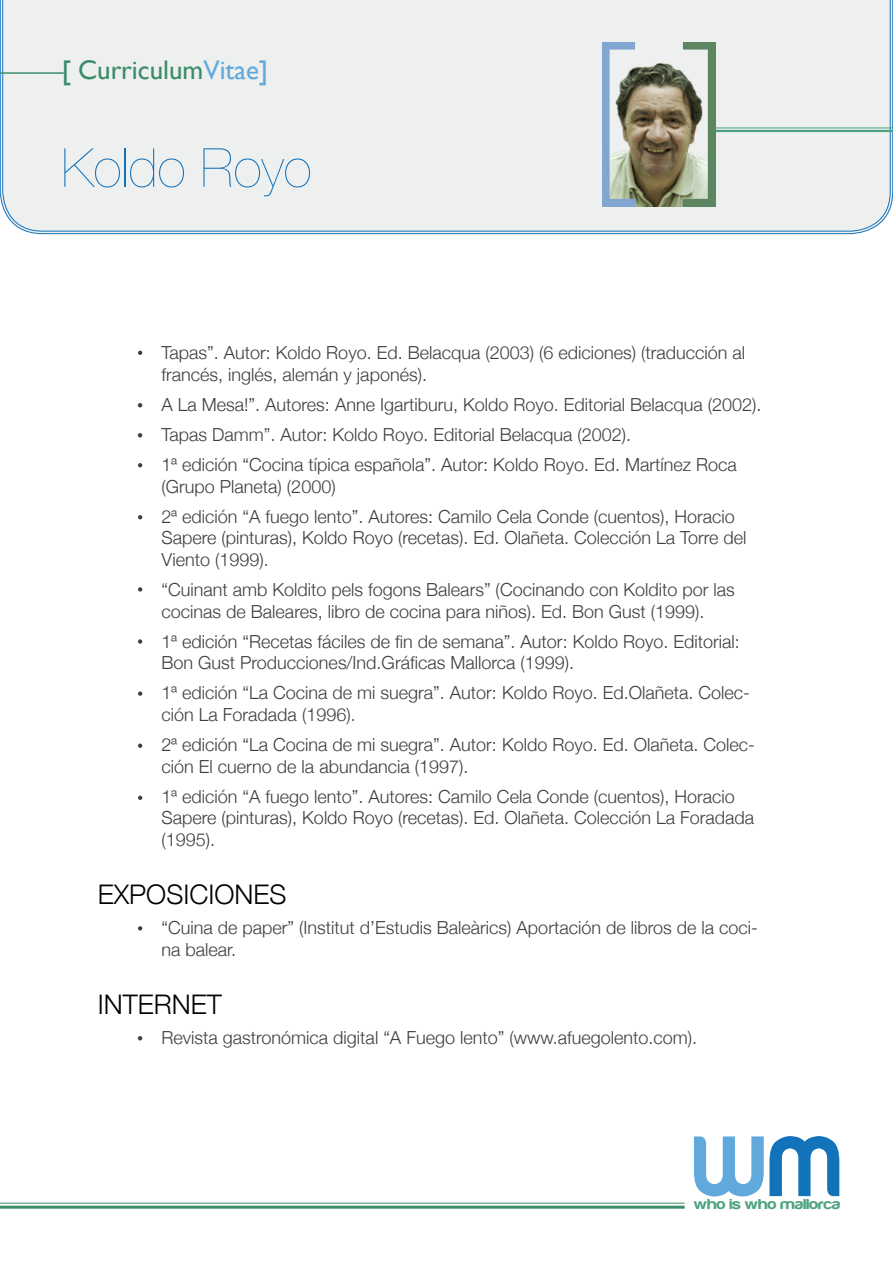
<style>
.page{position:relative;width:893px;height:1263px;background:#fff}
.page>*{position:absolute;margin:0;border:0;box-sizing:border-box;transform-origin:0 0}
.t1{font:112.95px "Harabara";color:#1272ba;scale:.8 1}
.t2{font:112.95px "Harabara";color:#61a9dd;scale:.8 1}
.titulo{font:200 54px "Helvetica Neue";color:#1272ba}
.Seccion_C_V{font:300 27px "Helvetica Neue";color:#000}
.t3{font:27px "Gill Sans";color:#3b8c69}
.entradas_de_curricul{font:300 18px/21.6px "Helvetica Neue";color:#3e3e3f}
.t4{font:15px "Harabara";color:#4da37f;scale:1.21 1}
.s1{color:#61a9db}
.s2{font-family:"Futura BT";font-size:15px}
</style>
<div class="page">
<div style="left:2px;top:0;width:889px;height:232px;background:#eef0f0"></div>
<hr style="left:0;top:72px;width:64px;height:2px;background:#3b8c69">
<hr style="left:0;top:1206px;width:685px;height:3px;background:#3b8c69">
<hr style="left:0;top:1203px;width:685px;height:1px;background:#3b8c69">
<svg style="left:138px;top:463px;width:4px;height:4px"></svg>
<svg style="left:138px;top:351px;width:4px;height:4px"></svg>
<svg style="left:138px;top:515px;width:4px;height:4px"></svg>
<svg style="left:138px;top:587px;width:4px;height:5px"></svg>
<svg style="left:138px;top:691px;width:4px;height:5px"></svg>
<svg style="left:138px;top:796px;width:4px;height:4px"></svg>
<svg style="left:138px;top:639px;width:4px;height:5px"></svg>
<svg style="left:138px;top:743px;width:4px;height:5px"></svg>
<svg style="left:138px;top:926px;width:4px;height:4px"></svg>
<hr style="left:713px;top:128px;width:180px;height:1px;background:#4da37f">
<hr style="left:713px;top:130px;width:180px;height:2px;background:#4da37f">
<img style="left:602px;top:42px;width:113px;height:164px">
<h3 class="t3" style="left:62px;top:54px;width:208px">[ Curriculum<span class="s1">Vitae]</span></h3>
<p class="titulo" style="left:61px;top:137px;width:252px">Koldo Royo</p>
<p class="entradas_de_curricul" style="left:162px;top:341px;width:585px">Tapas”. Autor: Koldo Royo. Ed. Belacqua (2003) (6 ediciones) (traducción al francés, inglés, alemán y japonés).</p>
<p class="entradas_de_curricul" style="left:136px;top:393px;width:627px"><span class="s2">•</span> A La Mesa!”. Autores: Anne Igartiburu, Koldo Royo. Editorial Belacqua (2002).</p>
<p class="entradas_de_curricul" style="left:136px;top:423px;width:497px"><span class="s2">•</span> Tapas Damm”. Autor: Koldo Royo. Editorial Belacqua (2002).</p>
<p class="entradas_de_curricul" style="left:162px;top:453px;width:577px">1ª edición “Cocina típica española”. Autor: Koldo Royo. Ed. Martínez Roca (Grupo Planeta) (2000)</p>
<p class="entradas_de_curricul" style="left:162px;top:505px;width:586px">2ª edición “A fuego lento”. Autores: Camilo Cela Conde (cuentos), Horacio<br>Sapere (pinturas), Koldo Royo (recetas). Ed. Olañeta. Colección La Torre del<br>Viento (1999).</p>
<p class="entradas_de_curricul" style="left:162px;top:578px;width:575px">“Cuinant amb Koldito pels fogons Balears” (Cocinando con Koldito por las cocinas de Baleares, libro de cocina para niños). Ed. Bon Gust (1999).</p>
<p class="entradas_de_curricul" style="left:162px;top:630px;width:580px">1ª edición “Recetas fáciles de fin de semana”. Autor: Koldo Royo. Editorial:<br>Bon Gust Producciones/Ind.Gráficas Mallorca (1999).</p>
<p class="entradas_de_curricul" style="left:162px;top:682px;width:590px">1ª edición “La Cocina de mi suegra”. Autor: Koldo Royo. Ed.Olañeta. Colec&shy;ción La Foradada (1996).</p>
<p class="entradas_de_curricul" style="left:162px;top:733px;width:595px">2ª edición “La Cocina de mi suegra”. Autor: Koldo Royo. Ed. Olañeta. Colec&shy;ción El cuerno de la abundancia (1997).</p>
<p class="entradas_de_curricul" style="left:162px;top:785px;width:594px">1ª edición “A fuego lento”. Autores: Camilo Cela Conde (cuentos), Horacio<br>Sapere (pinturas), Koldo Royo (recetas). Ed. Olañeta. Colección La Foradada (1995).</p>
<p class="Seccion_C_V" style="left:98px;top:878px;width:190px">EXPOSICIONES</p>
<p class="entradas_de_curricul" style="left:162px;top:916px;width:598px">“Cuina de paper” (Institut d’Estudis Baleàrics) Aportación de libros de la coci&shy;na balear.</p>
<p class="Seccion_C_V" style="left:98px;top:987px;width:126px">INTERNET</p>
<p class="entradas_de_curricul" style="left:136px;top:1026px;width:563px"><span class="s2">•</span> Revista gastronómica digital “A Fuego lento” (www.afuegolento.com).</p>
<h1 class="t1" style="left:769px;top:1100px;width:93px">m</h1>
<h1 class="t2" style="left:764px;top:1233px;width:93px;rotate:-180deg">m</h1>
<p class="t4" style="left:694px;top:1196px;width:123px">who is who mallorca</p>
</div>
